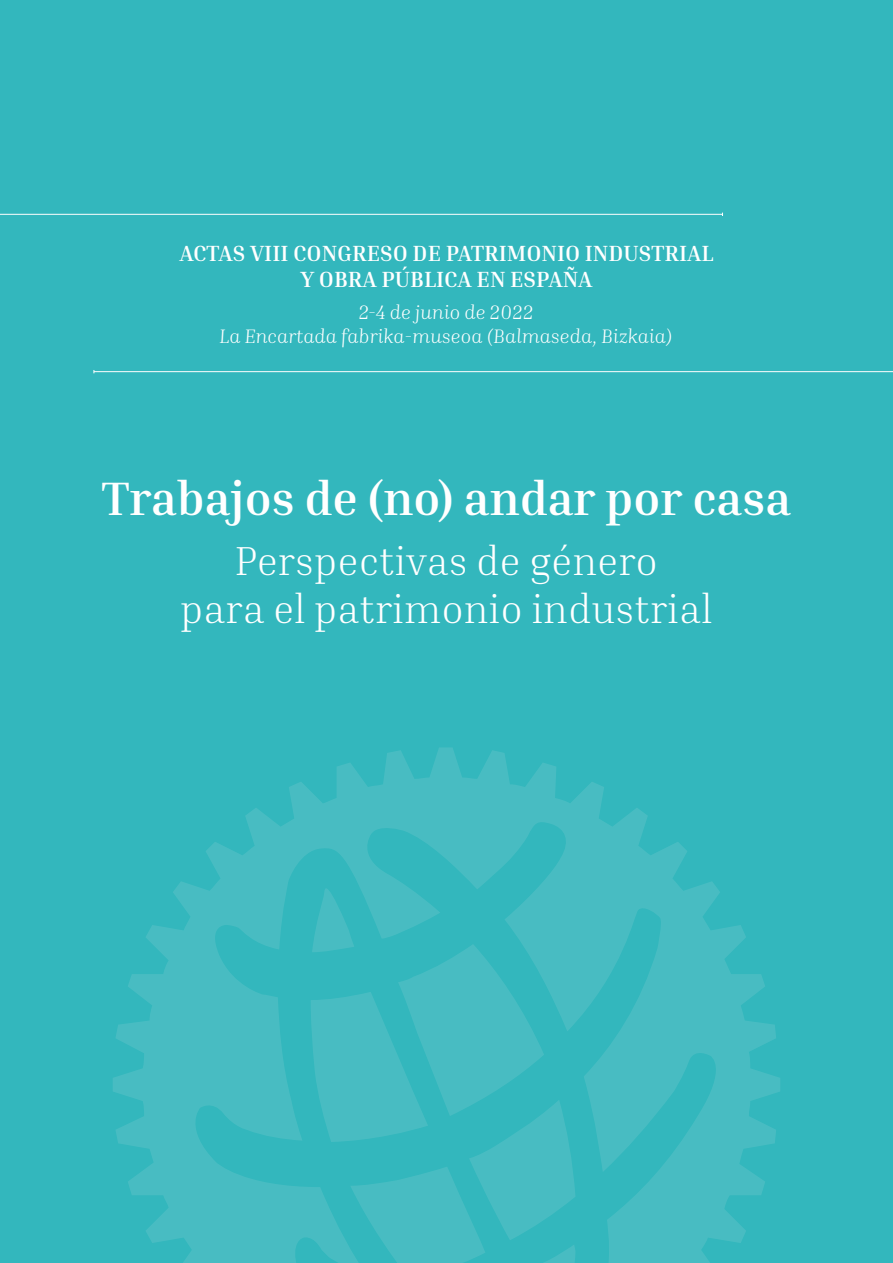
<style>
.page{position:relative;width:893px;height:1263px;background:#33b7bd}
.page>*{position:absolute;margin:0;border:0;box-sizing:border-box;transform-origin:0 0}
.t1{font:700 48px "Inria Serif";color:#fff}
.t2{font:300 40.5px/48px "Inria Serif";color:#fff;text-align:center}
.t3{font:700 22.5px/25.5px "Inria Serif";color:#fff;text-align:center}
.t4{font:italic 300 19.5px/24px "Inria Serif";color:#fff;text-align:center}
</style>
<div class="page">
<svg style="left:113px;top:747px;width:667px;height:516px;fill:#48bcc2"></svg>
<hr style="left:0;top:214px;width:722px;height:1px;background:#fff">
<hr style="left:94px;top:371px;width:799px;height:1px;background:#fff">
<p class="t3" style="left:179px;top:240px;width:535px">ACTAS VIII CONGRESO DE PATRIMONIO INDUSTRIAL<br>Y OBRA PÚBLICA EN ESPAÑA</p>
<p class="t4" style="left:220px;top:300px;width:455px">2-4 de junio de 2022<br>La Encartada fabrika-museoa (Balmaseda, Bizkaia)</p>
<h1 class="t1" style="left:102px;top:468px;width:691px">Trabajos de (no) andar por casa</h1>
<h2 class="t2" style="left:180px;top:536px;width:534px">Perspectivas de género<br>para el patrimonio industrial</h2>
</div>
